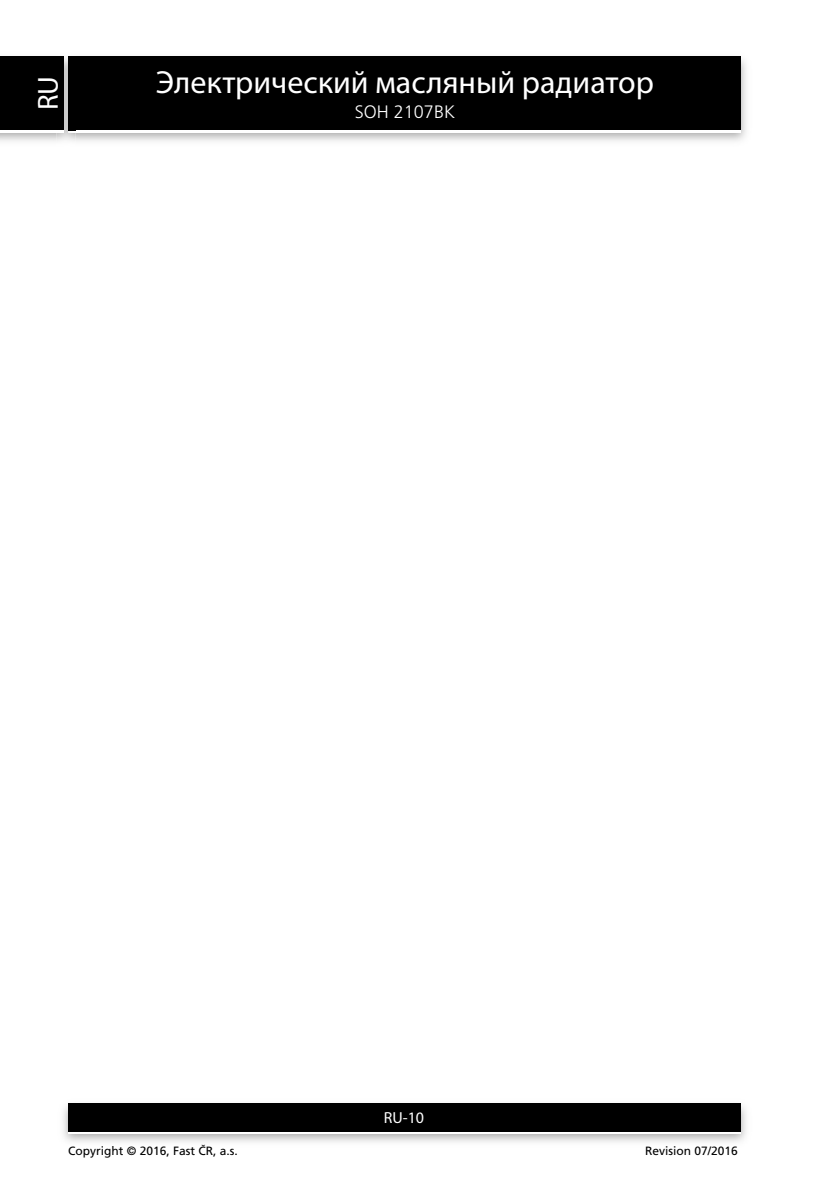
<style>
.page{position:relative;width:840px;height:1191px;background:#fff}
.page>*{position:absolute;margin:0;border:0;box-sizing:border-box;transform-origin:0 0}
.t1{font:32px "Myriad Pro";color:#fff}
.t2{font:29px "Myriad Pro";color:#fff}
.t3{font:300 18px "Frutiger CE";color:#fff}
.t4{font:16px "Myriad Pro";color:#fff}
.t5{font:12px "Frutiger CE";color:#000}
</style>
<div class="page">
<img style="left:0;top:56px;width:746px;height:85px">
<div style="left:68px;top:59px;width:672px;height:74px;background:#fff"></div>
<div style="left:68px;top:57px;width:672px;height:73px;background:#000"></div>
<img style="left:63px;top:1103px;width:683px;height:39px">
<div style="left:68px;top:1106px;width:672px;height:28px;background:linear-gradient(to right,#fff,#fff)"></div>
<div style="left:68px;top:1103px;width:672px;height:28px;background:#000"></div>
<img style="left:57px;top:56px;width:18px;height:85px">
<img style="left:68px;top:130px;width:7px;height:3px">
<svg style="left:68px;top:57px;width:7px;height:2px"></svg>
<img style="left:68px;top:59px;width:7px;height:71px">
<div style="left:0;top:59px;width:64px;height:74px;background:#fff"></div>
<div style="left:0;top:57px;width:64px;height:73px;background:#000"></div>
<h2 class="t2" style="left:30px;top:110px;width:36px;rotate:-90deg">RU</h2>
<h1 class="t1" style="left:156px;top:62px;width:499px">Электрический масляный радиатор</h1>
<h3 class="t3" style="left:354px;top:102px;width:102px">SOH 2107BK</h3>
<h3 class="t4" style="left:383px;top:1108px;width:42px">RU-10</h3>
<p class="t5" style="left:68px;top:1144px;width:171px">Copyright © 2016, Fast ČR, a.s.</p>
<p class="t5" style="left:644px;top:1144px;width:94px">Revision 07/2016</p>
</div>
